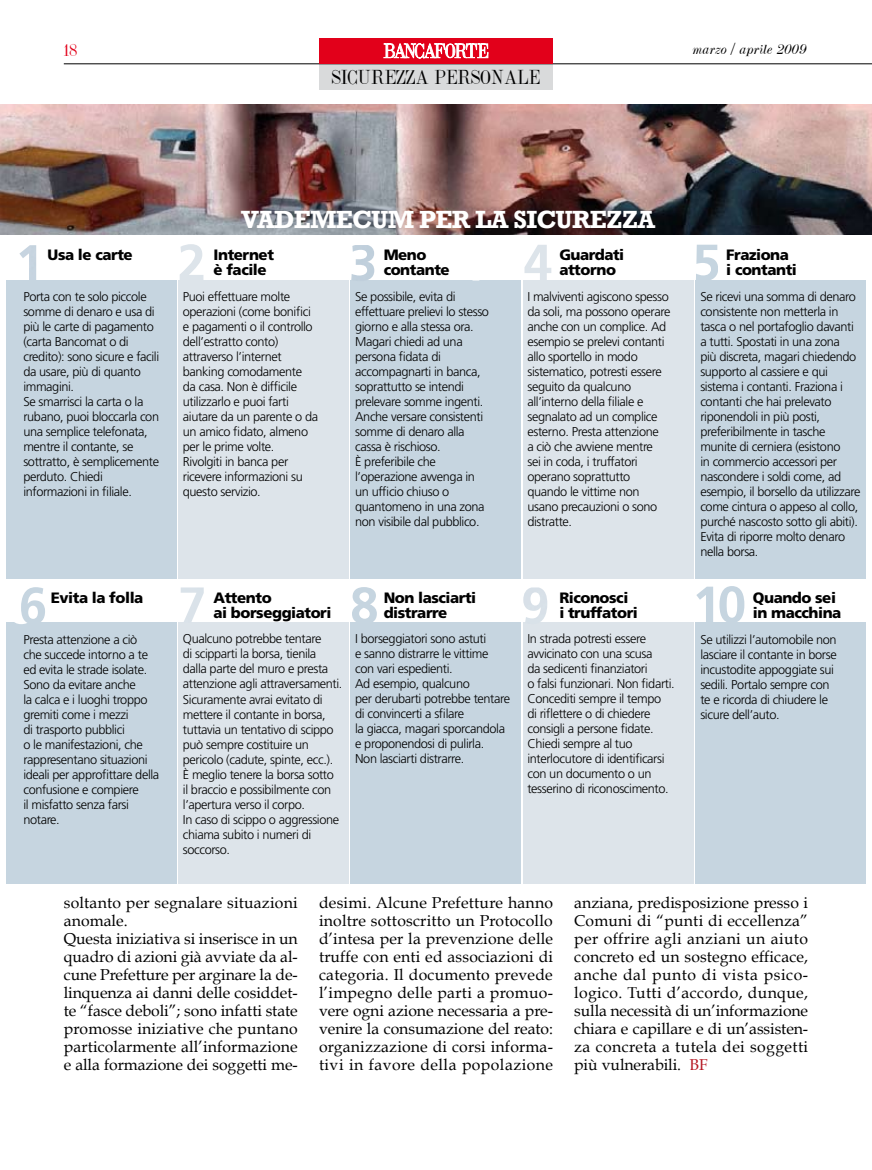
<style>
.page{position:relative;width:872px;height:1170px;background:#fff}
.page>*{position:absolute;margin:0;border:0;box-sizing:border-box;transform-origin:0 0}
.t1{font:700 25.5px "Rockwell";letter-spacing:-.03em;color:#fff}
.t2{font:21px "Dubiel";color:#000}
.t3{font:18px "Dubiel";color:#e2001a}
.t4{font:15.75px/18px "Book Antiqua";letter-spacing:-.005em;color:#000;text-align:justify}
.t5{font:900 15px/15px "Frutiger";letter-spacing:-.03em;color:#000}
.t6{font:italic 15px "Dubiel";color:#000}
.t7{font:300 12.75px/15px "Frutiger";letter-spacing:-.03em;color:#000}
.s1{color:#b51621}
</style>
<div class="page">
<div style="left:319px;top:64px;width:234px;height:25px;background:#d9dadb"></div>
<hr style="left:64px;top:64px;width:808px;height:1px;background:#000">
<div style="left:319px;top:38px;width:234px;height:26px;background:#e2001a"></div>
<svg style="left:383px;top:43px;width:105px;height:16px"></svg>
<img style="left:0;top:104px;width:872px;height:130px">
<div style="left:6px;top:622px;width:170px;height:261px;background:#c6d5e0"></div>
<div style="left:351px;top:622px;width:170px;height:261px;background:#c6d5e0"></div>
<div style="left:695px;top:622px;width:170px;height:261px;background:#c6d5e0"></div>
<div style="left:179px;top:622px;width:170px;height:261px;background:#dde4ea"></div>
<div style="left:523px;top:622px;width:170px;height:261px;background:#dde4ea"></div>
<img style="left:19px;top:245px;width:17px;height:36px">
<div style="left:6px;top:281px;width:170px;height:298px;background:#c6d5e0"></div>
<div style="left:351px;top:281px;width:170px;height:298px;background:#c6d5e0"></div>
<div style="left:695px;top:281px;width:170px;height:298px;background:#c6d5e0"></div>
<div style="left:179px;top:281px;width:170px;height:298px;background:#dde4ea"></div>
<div style="left:523px;top:281px;width:170px;height:298px;background:#dde4ea"></div>
<svg style="left:180px;top:244px;width:23px;height:36px"></svg>
<svg style="left:524px;top:245px;width:27px;height:35px"></svg>
<img style="left:351px;top:245px;width:23px;height:36px">
<svg style="left:696px;top:245px;width:21px;height:36px"></svg>
<img style="left:523px;top:587px;width:24px;height:35px">
<svg style="left:696px;top:586px;width:17px;height:36px"></svg>
<svg style="left:719px;top:586px;width:25px;height:36px"></svg>
<img style="left:181px;top:587px;width:23px;height:35px">
<svg style="left:352px;top:587px;width:25px;height:35px"></svg>
<svg style="left:14px;top:587px;width:31px;height:37px"></svg>
<h3 class="t3" style="left:64px;top:41px;width:15px">18</h3>
<p class="t6" style="left:692px;top:41px;width:116px">marzo / aprile 2009</p>
<h2 class="t2" style="left:332px;top:66px;width:12px">SICUREZZA</h2>
<h2 class="t2" style="left:434px;top:66px;width:107px">PERSONALE</h2>
<h1 class="t1" style="left:241px;top:204px;width:416px">VADEMECUM PER LA SICUREZZA</h1>
<p class="t5" style="left:48px;top:246px;width:87px">Usa le carte</p>
<p class="t5" style="left:213px;top:246px;width:62px">Internet è facile</p>
<p class="t5" style="left:384px;top:246px;width:68px">Meno contante</p>
<p class="t5" style="left:559px;top:246px;width:66px">Guardati attorno</p>
<p class="t5" style="left:726px;top:246px;width:72px">Fraziona i contanti</p>
<p class="t7" style="left:23px;top:289px;width:137px">Porta con te solo piccole somme di denaro e usa di più le carte di pagamento (carta Bancomat o di credito): sono sicure e facili da usare, più di quanto immagini.<br>Se smarrisci la carta o la rubano, puoi bloccarla con una semplice telefonata, mentre il contante, se sottratto, è semplicemente perduto. Chiedi informazioni in filiale.</p>
<p class="t7" style="left:183px;top:289px;width:137px">Puoi effettuare molte operazioni (come bonifici e pagamenti o il controllo dell’estratto conto) attraverso l’internet banking comodamente da casa. Non è difficile utilizzarlo e puoi farti aiutare da un parente o da un amico fidato, almeno per le prime volte.<br>Rivolgiti in banca per ricevere informazioni su questo servizio.</p>
<p class="t7" style="left:355px;top:289px;width:135px">Se possibile, evita di effettuare prelievi lo stesso giorno e alla stessa ora.<br>Magari chiedi ad una persona fidata di accompagnarti in banca, soprattutto se intendi prelevare somme ingenti.<br>Anche versare consistenti somme di denaro alla cassa è rischioso.<br>È preferibile che l’operazione avvenga in un ufficio chiuso o quantomeno in una zona non visibile dal pubblico.</p>
<p class="t7" style="left:527px;top:289px;width:144px">I malviventi agiscono spesso da soli, ma possono operare anche con un complice. Ad esempio se prelevi contanti allo sportello in modo sistematico, potresti essere seguito da qualcuno all’interno della filiale e segnalato ad un complice esterno. Presta attenzione<br>a ciò che avviene mentre<br>sei in coda, i truffatori operano soprattutto quando le vittime non usano precauzioni o sono distratte.</p>
<p class="t7" style="left:700px;top:289px;width:161px">Se ricevi una somma di denaro consistente non metterla in tasca o nel portafoglio davanti a tutti. Spostati in una zona<br>più discreta, magari chiedendo supporto al cassiere e qui sistema i contanti. Fraziona i contanti che hai prelevato riponendoli in più posti, preferibilmente in tasche munite di cerniera (esistono<br>in commercio accessori per nascondere i soldi come, ad esempio, il borsello da utilizzare come cintura o appeso al collo, purché nascosto sotto gli abiti).<br>Evita di riporre molto denaro nella borsa.</p>
<p class="t5" style="left:51px;top:590px;width:94px">Evita la folla</p>
<p class="t5" style="left:213px;top:590px;width:119px">Attento<br>ai borseggiatori</p>
<p class="t5" style="left:384px;top:590px;width:94px">Non lasciarti distrarre</p>
<p class="t5" style="left:559px;top:590px;width:80px">Riconosci<br>i truffatori</p>
<p class="t5" style="left:753px;top:590px;width:90px">Quando sei in macchina</p>
<p class="t7" style="left:23px;top:631px;width:137px">Presta attenzione a ciò<br>che succede intorno a te ed evita le strade isolate.<br>Sono da evitare anche<br>la calca e i luoghi troppo gremiti come i mezzi<br>di trasporto pubblici<br>o le manifestazioni, che rappresentano situazioni ideali per approfittare della confusione e compiere<br>il misfatto senza farsi notare.</p>
<p class="t7" style="left:183px;top:631px;width:161px">Qualcuno potrebbe tentare<br>di scipparti la borsa, tienila dalla parte del muro e presta attenzione agli attraversamenti.<br>Sicuramente avrai evitato di mettere il contante in borsa, tuttavia un tentativo di scippo può sempre costituire un pericolo (cadute, spinte, ecc.).<br>È meglio tenere la borsa sotto<br>il braccio e possibilmente con l’apertura verso il corpo.<br>In caso di scippo o aggressione chiama subito i numeri di soccorso.</p>
<p class="t7" style="left:355px;top:631px;width:156px">I borseggiatori sono astuti<br>e sanno distrarre le vittime con vari espedienti.<br>Ad esempio, qualcuno<br>per derubarti potrebbe tentare di convincerti a sfilare<br>la giacca, magari sporcandola e proponendosi di pulirla.<br>Non lasciarti distrarre.</p>
<p class="t7" style="left:527px;top:631px;width:149px">In strada potresti essere avvicinato con una scusa<br>da sedicenti finanziatori<br>o falsi funzionari. Non fidarti.<br>Concediti sempre il tempo<br>di riflettere o di chiedere consigli a persone fidate.<br>Chiedi sempre al tuo interlocutore di identificarsi con un documento o un tesserino di riconoscimento.</p>
<p class="t7" style="left:700px;top:631px;width:138px">Se utilizzi l’automobile non lasciare il contante in borse incustodite appoggiate sui sedili. Portalo sempre con te e ricorda di chiudere le sicure dell’auto.</p>
<p class="t4" style="left:64px;top:893px;width:235px;text-align:left">soltanto per segnalare situazioni anomale.<br>Questa iniziativa si inserisce in un quadro di azioni già avviate da al&shy;cune Prefetture per arginare la de&shy;linquenza ai danni delle cosiddet&shy;te “fasce deboli”; sono infatti state promosse iniziative che puntano particolarmente all’informazione e alla formazione dei soggetti me-</p>
<p class="t4" style="left:319px;top:893px;width:235px">desimi. Alcune Prefetture hanno inoltre sottoscritto un Protocollo d’intesa per la prevenzione delle truffe con enti ed associazioni di categoria. Il documento prevede l’impegno delle parti a promuo&shy;vere ogni azione necessaria a pre&shy;venire la consumazione del reato: organizzazione di corsi informa&shy;tivi in favore della popolazione</p>
<p class="t4" style="left:574px;top:893px;width:235px">anziana, predisposizione presso i Comuni di “punti di eccellenza” per offrire agli anziani un aiuto concreto ed un sostegno efficace, anche dal punto di vista psico&shy;logico. Tutti d’accordo, dunque, sulla necessità di un’informazione chiara e capillare e di un’assisten&shy;za concreta a tutela dei soggetti più vulnerabili. <span class="s1">BF</span></p>
</div>
